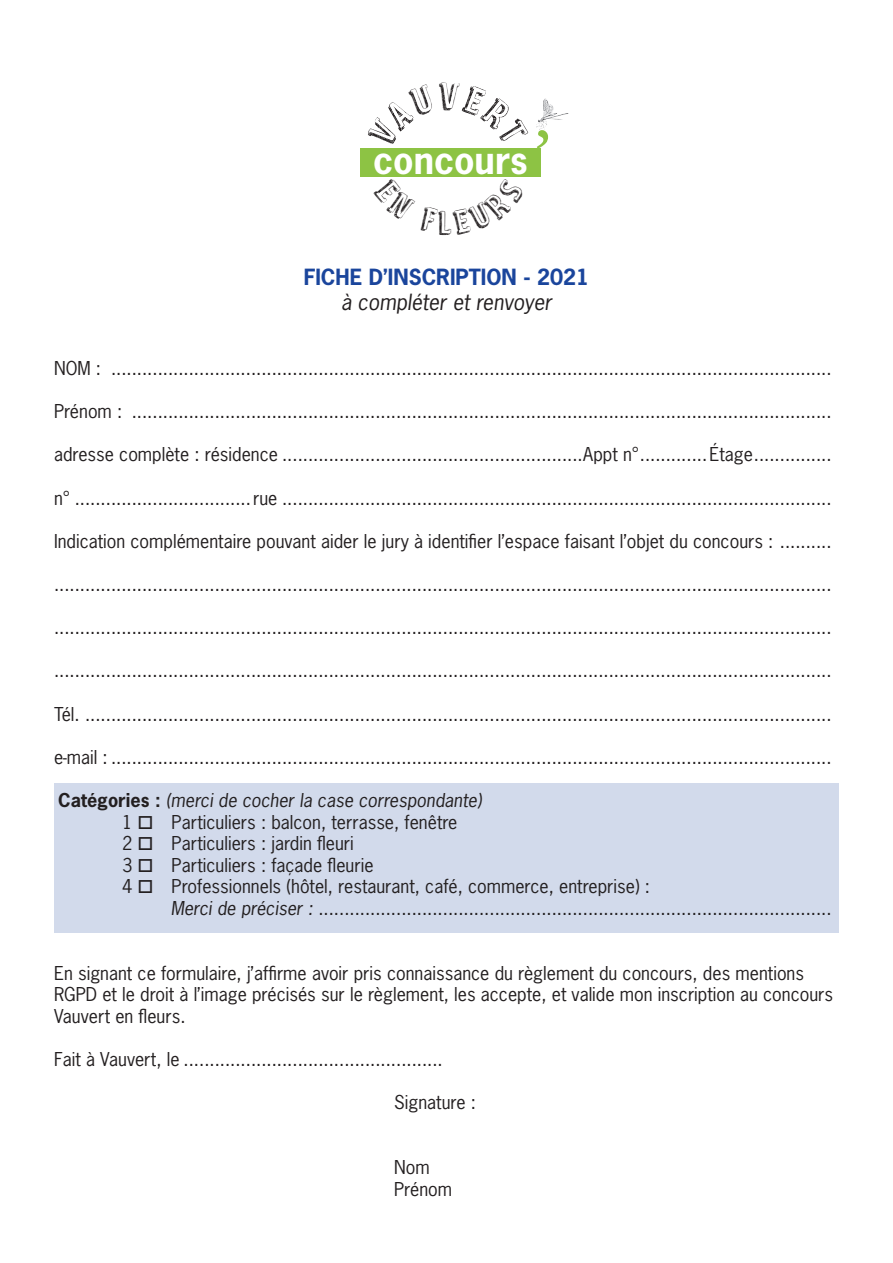
<style>
.page{position:relative;width:893px;height:1263px;background:#fff}
.page>*{position:absolute;margin:0;border:0;box-sizing:border-box;transform-origin:0 0}
.t1{font:700 36px "News Gothic Std";color:#fff}
.t2{font:700 21px "News Gothic Std";color:#1a459c}
.t3{font:italic 21px "News Gothic Std";color:#231f20}
.t4{font:18px/21.6px "News Gothic Std";color:#231f20}
.t5{font:italic 18px "News Gothic Std";color:#231f20}
.s1{font-weight:700;font-style:normal}
.s2{font-style:italic}
</style>
<div class="page">
<div style="left:54px;top:783px;width:785px;height:150px;background:#d2daeb"></div>
<div style="left:360px;top:148px;width:181px;height:29px;background:#8dc344"></div>
<svg style="left:537px;top:131px;width:11px;height:17px"></svg>
<img style="left:536px;top:99px;width:10px;height:32px">
<p class="t1" style="left:373px;top:136px;width:156px">concours</p>
<p class="t2" style="left:304px;top:263px;width:287px">FICHE D’INSCRIPTION - 2021</p>
<p class="t3" style="left:341px;top:289px;width:212px">à compléter et renvoyer</p>
<p class="t4" style="left:54px;top:357px;width:779px">NOM : ...........................................................................................................................................</p>
<p class="t4" style="left:54px;top:400px;width:779px">Prénom : .......................................................................................................................................</p>
<p class="t4" style="left:54px;top:444px;width:779px">adresse complète : résidence ..........................................................Appt n°.............Étage...............</p>
<p class="t4" style="left:54px;top:487px;width:779px">n° ..................................rue ..........................................................................................................</p>
<p class="t4" style="left:54px;top:530px;width:779px">Indication complémentaire pouvant aider le jury à identifier l’espace faisant l’objet du concours : ..........</p>
<p class="t4" style="left:54px;top:573px;width:779px">......................................................................................................................................................</p>
<p class="t4" style="left:54px;top:616px;width:779px">......................................................................................................................................................</p>
<p class="t4" style="left:54px;top:660px;width:779px">......................................................................................................................................................</p>
<p class="t4" style="left:54px;top:703px;width:779px">Tél. ................................................................................................................................................</p>
<p class="t4" style="left:54px;top:746px;width:779px">e-mail : ...........................................................................................................................................</p>
<p class="t5" style="left:58px;top:789px;width:425px"><span class="s1">Catégories :</span> (merci de cocher la case correspondante)</p>
<p class="t4" style="left:122px;top:811px;width:337px">1 □ Particuliers : balcon, terrasse, fenêtre</p>
<p class="t4" style="left:122px;top:832px;width:233px">2 □ Particuliers : jardin fleuri</p>
<p class="t4" style="left:122px;top:854px;width:253px">3 □ Particuliers : façade fleurie</p>
<p class="t4" style="left:122px;top:876px;width:529px">4 □ Professionnels (hôtel, restaurant, café, commerce, entreprise) :</p>
<p class="t4" style="left:171px;top:897px;width:662px"><span class="s2">Merci de préciser :</span> ...................................................................................................</p>
<p class="t4" style="left:54px;top:962px;width:781px">En signant ce formulaire, j’affirme avoir pris connaissance du règlement du concours, des mentions<br>RGPD et le droit à l’image précisés sur le règlement, les accepte, et valide mon inscription au concours<br>Vauvert en fleurs.</p>
<p class="t4" style="left:54px;top:1048px;width:390px">Fait à Vauvert, le ..................................................</p>
<p class="t4" style="left:394px;top:1092px;width:83px">Signature :</p>
<p class="t4" style="left:394px;top:1156px;width:37px">Nom</p>
<p class="t4" style="left:394px;top:1178px;width:59px">Prénom</p>
</div>
